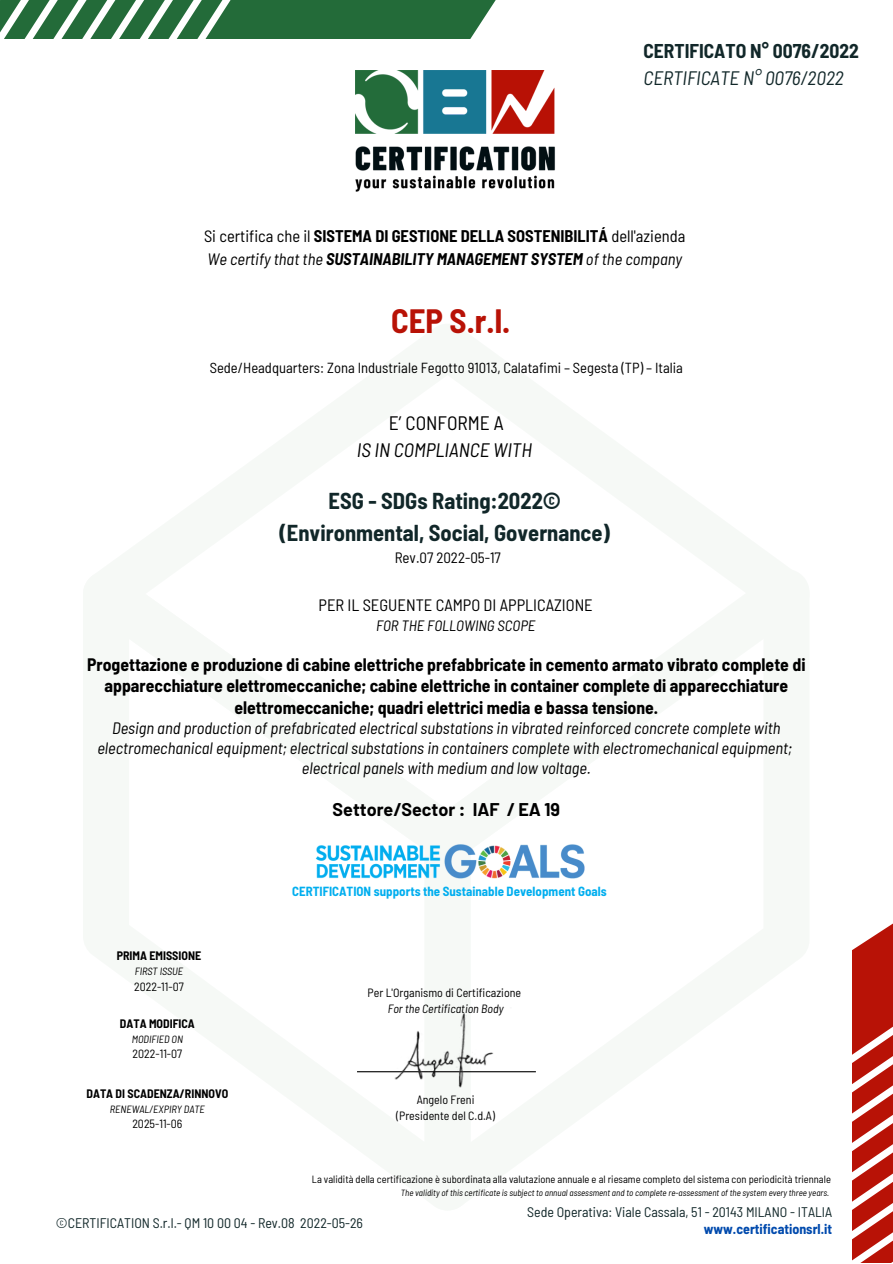
<style>
.page{position:relative;width:893px;height:1264px;background:#fff}
.page>*{position:absolute;margin:0;border:0;box-sizing:border-box;transform-origin:0 0}
.t1{font:700 semi-condensed 33px "Barlow";color:#b81206}
.t2{font:700 semi-condensed 22.5px/31.5px "Barlow";color:#112729;text-align:center}
.t3{font:700 semi-condensed 19.5px "Barlow";color:#112729}
.t4{font:italic semi-condensed 19.5px "Barlow";color:#112729}
.t5{font:italic semi-condensed 19.5px "Barlow";color:#000}
.t6{font:semi-condensed 19.5px "Barlow";color:#000}
.t7{font:700 18px "Barlow";color:#000}
.t8{font:700 semi-condensed 17.7px/21.3px "Barlow";color:#000;text-align:center}
.t9{font:italic semi-condensed 16.5px/20.2px "Barlow";color:#000;text-align:center}
.t10{font:700 semi-condensed 16.5px/22.5px "Barlow";color:#000}
.t11{font:semi-condensed 16.5px "Barlow";color:#000}
.t12{font:italic semi-condensed 15px "Barlow";color:#000}
.t13{font:semi-condensed 15px "Barlow";color:#000}
.t14{font:semi-condensed 14.55px "Barlow";color:#000}
.t15{font:semi-condensed 13.95px "Barlow";color:#112729}
.t16{font:700 semi-condensed 13.95px "Barlow";color:#004aad}
.t17{font:700 semi-condensed 12.9px "Barlow";color:#01aeef}
.t18{font:semi-condensed 12px/16px "Barlow";color:#000;text-align:center}
.t19{font:700 semi-condensed 12px "Barlow";color:#000}
.t20{font:italic semi-condensed 12px "Barlow";color:#000}
.t21{font:semi-condensed 10.5px "Barlow";color:#000}
.t22{font:italic semi-condensed 10.5px "Barlow";color:#000}
.t23{font:italic semi-condensed 9px "Barlow";color:#000}
.s1{font-weight:400}
.s2{font-weight:400;font-style:italic}
.s3{font-style:italic}
</style>
<div class="page">
<svg style="left:410px;top:0;width:86px;height:38px;background:#438056"></svg>
<svg style="left:383px;top:0;width:27px;height:71px;fill:#236b39"></svg>
<svg style="left:356px;top:0;width:27px;height:192px;fill:#236b39"></svg>
<svg style="left:329px;top:0;width:27px;height:192px"></svg>
<svg style="left:302px;top:0;width:27px;height:39px"></svg>
<svg style="left:275px;top:0;width:27px;height:39px"></svg>
<svg style="left:248px;top:0;width:27px;height:39px"></svg>
<svg style="left:221px;top:0;width:27px;height:39px"></svg>
<svg style="left:194px;top:0;width:27px;height:39px"></svg>
<svg style="left:0;top:0;width:194px;height:39px"></svg>
<svg style="left:852px;top:924px;width:40px;height:338px;fill:#b81206"></svg>
<img style="left:315px;top:844px;width:270px;height:35px">
<img style="left:355px;top:71px;width:200px;height:120px">
<hr style="left:357px;top:1071px;width:179px;height:1px;background:#000">
<img style="left:378px;top:1007px;width:136px;height:81px">
<p class="t3" style="left:643px;top:38px;width:217px">CERTIFICATO N° 0076/2022</p>
<p class="t4" style="left:643px;top:65px;width:202px">CERTIFICATE N° 0076/2022</p>
<p class="t10" style="left:204px;top:224px;width:482px"><span class="s1">Si certifica che il</span> SISTEMA DI GESTIONE DELLA SOSTENIBILITÁ <span class="s1">dell'azienda<br></span><span class="s2">We certify that the</span> <span class="s3">SUSTAINABILITY MANAGEMENT SYSTEM</span> <span class="s2">of the company</span></p>
<h1 class="t1" style="left:391px;top:300px;width:121px">CEP S.r.l.</h1>
<p class="t14" style="left:210px;top:358px;width:474px">Sede/Headquarters: Zona Industriale Fegotto 91013, Calatafimi – Segesta (TP) – Italia</p>
<p class="t6" style="left:389px;top:411px;width:116px">E’ CONFORME A</p>
<p class="t5" style="left:357px;top:438px;width:177px">IS IN COMPLIANCE WITH</p>
<h2 class="t2" style="left:279px;top:484px;width:332px">ESG - SDGs Rating:2022© (Environmental, Social, Governance)</h2>
<p class="t13" style="left:394px;top:548px;width:108px">Rev.07 2022-05-17</p>
<p class="t11" style="left:318px;top:594px;width:276px">PER IL SEGUENTE CAMPO DI APPLICAZIONE</p>
<p class="t12" style="left:376px;top:616px;width:161px">FOR THE FOLLOWING SCOPE</p>
<p class="t8" style="left:87px;top:653px;width:719px">Progettazione e produzione di cabine elettriche prefabbricate in cemento armato vibrato complete di apparecchiature elettromeccaniche; cabine elettriche in container complete di apparecchiature elettromeccaniche; quadri elettrici media e bassa tensione.</p>
<p class="t9" style="left:97px;top:717px;width:696px">Design and production of prefabricated electrical substations in vibrated reinforced concrete complete with electromechanical equipment; electrical substations in containers complete with electromechanical equipment; electrical panels with medium and low voltage.</p>
<p class="t7" style="left:332px;top:797px;width:229px">Settore/Sector : IAF / EA 19</p>
<p class="t19" style="left:117px;top:948px;width:86px">PRIMA EMISSIONE</p>
<p class="t22" style="left:135px;top:964px;width:50px">FIRST ISSUE</p>
<p class="t18" style="left:134px;top:977px;width:51px">2022-11-07</p>
<p class="t19" style="left:120px;top:1015px;width:76px">DATA MODIFICA</p>
<p class="t22" style="left:132px;top:1032px;width:53px">MODIFIED ON</p>
<p class="t18" style="left:132px;top:1045px;width:51px">2022-11-07</p>
<p class="t19" style="left:86px;top:1085px;width:143px">DATA DI SCADENZA/RINNOVO</p>
<p class="t22" style="left:110px;top:1102px;width:96px">RENEWAL/EXPIRY DATE</p>
<p class="t18" style="left:132px;top:1115px;width:52px">2025-11-06</p>
<p class="t17" style="left:292px;top:882px;width:316px">CERTIFICATION supports the Sustainable Development Goals</p>
<p class="t18" style="left:367px;top:984px;width:155px">Per L'Organismo di Certificazione</p>
<p class="t20" style="left:387px;top:1000px;width:117px">For the Certification Body</p>
<p class="t18" style="left:396px;top:1091px;width:100px">Angelo Freni (Presidente del C.d.A)</p>
<p class="t21" style="left:312px;top:1172px;width:520px">La validità della certificazione è subordinata alla valutazione annuale e al riesame completo del sistema con periodicità triennale</p>
<p class="t23" style="left:401px;top:1186px;width:430px">The validity of this certificate is subject to annual assessment and to complete re-assessment of the system every three years.</p>
<p class="t15" style="left:56px;top:1213px;width:308px">©CERTIFICATION S.r.l.- QM 10 00 04 - Rev.08 2022-05-26</p>
<p class="t15" style="left:527px;top:1202px;width:306px">Sede Operativa: Viale Cassala, 51 - 20143 MILANO - ITALIA</p>
<p class="t16" style="left:703px;top:1219px;width:130px">www.certificationsrl.it</p>
</div>
